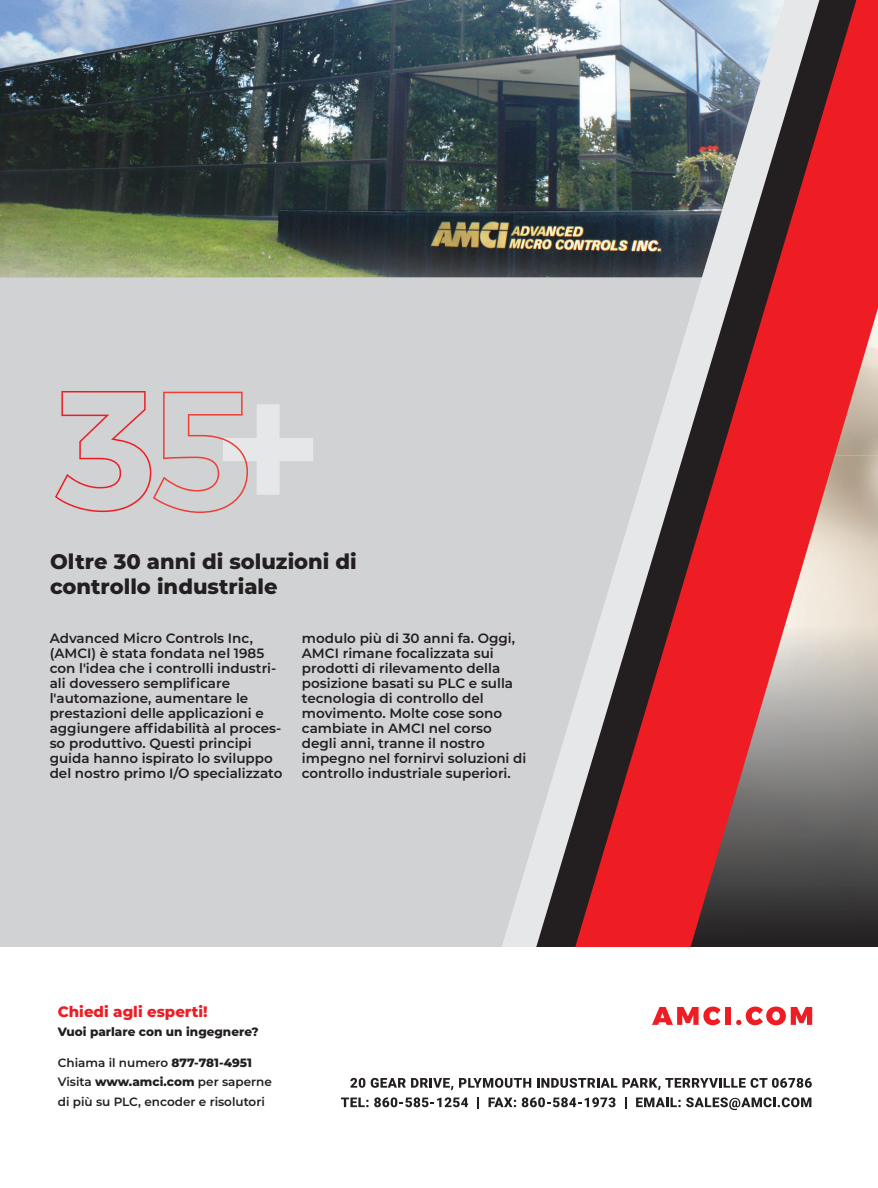
<style>
.page{position:relative;width:878px;height:1188px;background:#fff}
.page>*{position:absolute;margin:0;border:0;box-sizing:border-box;transform-origin:0 0}
.t1{font:800 21px/25.2px "Montserrat";color:#231f20}
.t2{font:800 15px "Montserrat";color:#ee1d23}
.t3{font:600 13.5px/15px "Montserrat";color:#231f20}
.t4{font:600 12px/19.5px "Montserrat";color:#231f20}
.t5{font:800 12px "Montserrat";color:#231f20}
.s1{font-weight:800}
</style>
<div class="page">
<img style="left:0;top:0;width:501px;height:277px">
<img style="left:877px;top:261px;width:1px;height:16px">
<div style="left:0;top:277px;width:501px;height:670px;background:#d1d2d4"></div>
<svg style="left:856px;top:0;width:21px;height:947px;background:#bf6e6a"></svg>
<svg style="left:501px;top:0;width:35px;height:947px;background:#a8acaf"></svg>
<svg style="left:536px;top:0;width:320px;height:947px;background:#a96f72"></svg>
<svg style="left:350px;top:1078px;width:103px;height:12px"></svg>
<svg style="left:459px;top:1078px;width:72px;height:10px"></svg>
<svg style="left:537px;top:1078px;width:274px;height:12px"></svg>
<svg style="left:341px;top:1098px;width:27px;height:9px"></svg>
<svg style="left:374px;top:1097px;width:94px;height:10px"></svg>
<svg style="left:488px;top:1097px;width:127px;height:10px"></svg>
<svg style="left:636px;top:1098px;width:44px;height:9px"></svg>
<svg style="left:686px;top:1097px;width:125px;height:13px"></svg>
<svg style="left:652px;top:1007px;width:68px;height:18px"></svg>
<div style="left:725px;top:1007px;width:6px;height:18px;background:#ee1d23"></div>
<svg style="left:736px;top:1007px;width:76px;height:18px"></svg>
<svg style="left:55px;top:391px;width:258px;height:122px;background:#d4cbcc"></svg>
<h1 class="t1" style="left:50px;top:548px;width:308px">Oltre 30 anni di soluzioni di controllo industriale</h1>
<p class="t3" style="left:50px;top:630px;width:234px">Advanced Micro Controls Inc, (AMCI) è stata fondata nel 1985 con l'idea che i controlli industri&shy;ali dovessero semplificare l'automazione, aumentare le prestazioni delle applicazioni e aggiungere affidabilità al proces&shy;so produttivo. Questi principi guida hanno ispirato lo sviluppo del nostro primo I/O specializzato</p>
<p class="t3" style="left:302px;top:630px;width:226px">modulo più di 30 anni fa. Oggi,<br>AMCI rimane focalizzata sui prodotti di rilevamento della posizione basati su PLC e sulla tecnologia di controllo del movimento. Molte cose sono cambiate in AMCI nel corso degli anni, tranne il nostro impegno nel fornirvi soluzioni di controllo industriale superiori.</p>
<p class="t2" style="left:58px;top:1000px;width:151px">Chiedi agli esperti!</p>
<p class="t5" style="left:58px;top:1023px;width:202px">Vuoi parlare con un ingegnere?</p>
<p class="t4" style="left:58px;top:1052px;width:216px">Chiama il numero <span class="s1">877-781-4951<br></span>Visita <span class="s1">www.amci.com</span> per saperne di più su PLC, encoder e risolutori</p>
</div>
